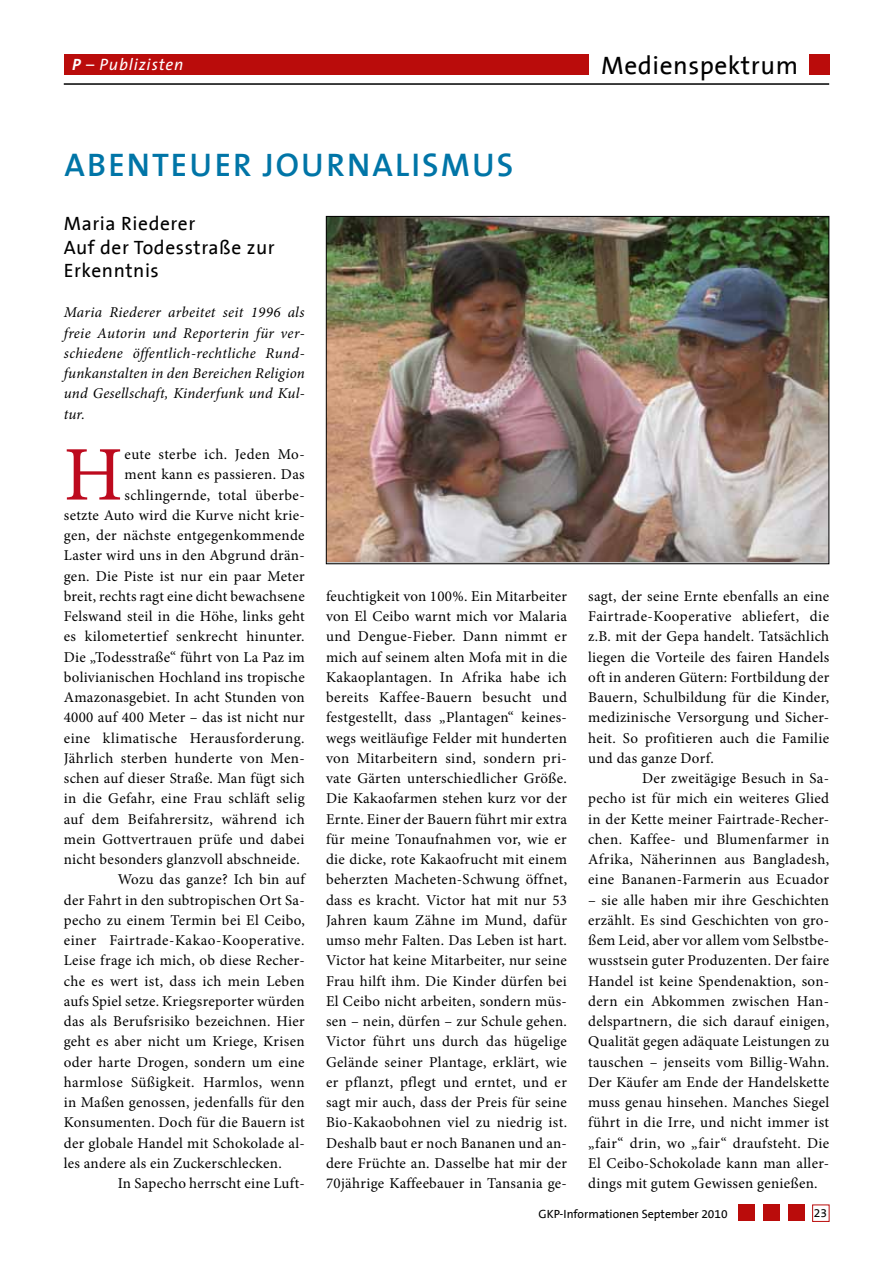
<style>
.page{position:relative;width:893px;height:1263px;background:#fff}
.page>*{position:absolute;margin:0;border:0;box-sizing:border-box;transform-origin:0 0}
.t1{font:77.25px "Minion Pro";color:#bd0a1e}
.t2{font:600 33px "The Sans";color:#0075a7}
.t3{font:25.5px "The Sans B5 Plain";color:#000}
.t4{font:19.5px/23.4px "The Sans B5 Plain";color:#000}
.t5{font:italic 16.5px "The Sans";letter-spacing:.05em;color:#fff}
.t6{font:15px/20.2px "Minion Pro";letter-spacing:.02em;color:#000;text-align:justify}
.t7{font:italic 15px/20.2px "Minion Pro";letter-spacing:.015em;color:#000;text-align:justify}
.t8{font:12px "The Sans B5 Plain";color:#000}
.s1{font-weight:700}
</style>
<div class="page">
<img style="left:328px;top:218px;width:499px;height:343px">
<div style="left:809px;top:54px;width:20px;height:20px;background:#ba0c0b"></div>
<div style="left:64px;top:54px;width:524px;height:20px;background:#ba0c0b"></div>
<hr style="left:64px;top:83px;width:765px;height:2px;background:#000">
<div style="left:738px;top:1204px;width:17px;height:17px;background:#ba0c0b"></div>
<div style="left:788px;top:1204px;width:16px;height:17px;background:#ba0c0b"></div>
<div style="left:763px;top:1204px;width:17px;height:17px;background:#ba0c0b"></div>
<div style="left:812px;top:1204px;width:17px;height:18px;border:1px solid #ba0c0b"></div>
<p class="t5" style="left:72px;top:50px;width:113px"><span class="s1">!</span> – Publizisten</p>
<h3 class="t3" style="left:601px;top:55px;width:198px">!'($'4.5'3/#*6</h3>
<h2 class="t2" style="left:65px;top:151px;width:450px">!"#$%#&amp;#'()*&amp;'$!+,-.&amp;-</h2>
<h3 class="t4" style="left:64px;top:213px;width:217px">!"#$"%&amp;$'('#'#% )*+%('#%,-('../#"0'%1*#%<br>2#3'44/4$.</h3>
<p class="t7" style="left:64px;top:302px;width:243px">Maria Riederer arbeitet seit 1996 als freie Autorin und Reporterin für ver&shy;schiedene öffentlich-rechtliche Rund&shy;funkanstalten in den Bereichen Religion und Gesellschaft, Kinderfunk und Kul&shy;tur.</p>
<h1 class="t1" style="left:64px;top:423px;width:61px">H</h1>
<p class="t6" style="left:125px;top:444px;width:182px">eute sterbe ich. Jeden Mo-</p>
<p class="t6" style="left:125px;top:464px;width:182px">ment kann es passieren. Das</p>
<p class="t6" style="left:125px;top:485px;width:182px">schlingernde, total überbe-</p>
<p class="t6" style="left:64px;top:505px;width:242px">setzte Auto wird die Kurve nicht krie-</p>
<p class="t6" style="left:64px;top:525px;width:242px">gen, der nächste entgegenkommende</p>
<p class="t6" style="left:64px;top:545px;width:242px">Laster wird uns in den Abgrund drän-</p>
<p class="t6" style="left:64px;top:566px;width:242px">gen. Die Piste ist nur ein paar Meter</p>
<p class="t6" style="left:64px;top:586px;width:242px">breit, rechts ragt eine dicht bewachsene</p>
<p class="t6" style="left:64px;top:606px;width:242px">Felswand steil in die Höhe, links geht</p>
<p class="t6" style="left:64px;top:626px;width:242px">es kilometertief senkrecht hinunter.</p>
<p class="t6" style="left:64px;top:647px;width:243px">Die „Todesstraße“ führt von La Paz im</p>
<p class="t6" style="left:64px;top:667px;width:242px">bolivianischen Hochland ins tropische</p>
<p class="t6" style="left:64px;top:687px;width:242px">Amazonasgebiet. In acht Stunden von</p>
<p class="t6" style="left:64px;top:707px;width:242px">4000 auf 400 Meter – das ist nicht nur</p>
<p class="t6" style="left:64px;top:728px;width:242px">eine klimatische Herausforderung.</p>
<p class="t6" style="left:64px;top:748px;width:242px">Jährlich sterben hunderte von Men-</p>
<p class="t6" style="left:64px;top:768px;width:242px">schen auf dieser Straße. Man fügt sich</p>
<p class="t6" style="left:64px;top:788px;width:243px">in die Gefahr, eine Frau schläft selig</p>
<p class="t6" style="left:64px;top:809px;width:242px">auf dem Beifahrersitz, während ich</p>
<p class="t6" style="left:64px;top:829px;width:242px">mein Gottvertrauen prüfe und dabei</p>
<p class="t6" style="left:64px;top:849px;width:238px">nicht besonders glanzvoll abschneide.</p>
<p class="t6" style="left:118px;top:869px;width:188px">Wozu das ganze? Ich bin auf</p>
<p class="t6" style="left:64px;top:890px;width:242px">der Fahrt in den subtropischen Ort Sa-</p>
<p class="t6" style="left:64px;top:910px;width:242px">pecho zu einem Termin bei El Ceibo,</p>
<p class="t6" style="left:64px;top:930px;width:242px">einer Fairtrade-Kakao-Kooperative.</p>
<p class="t6" style="left:64px;top:950px;width:242px">Leise frage ich mich, ob diese Recher-</p>
<p class="t6" style="left:64px;top:971px;width:242px">che es wert ist, dass ich mein Leben</p>
<p class="t6" style="left:64px;top:991px;width:243px">aufs Spiel setze. Kriegsreporter würden</p>
<p class="t6" style="left:64px;top:1011px;width:242px">das als Berufsrisiko bezeichnen. Hier</p>
<p class="t6" style="left:64px;top:1031px;width:242px">geht es aber nicht um Kriege, Krisen</p>
<p class="t6" style="left:64px;top:1052px;width:242px">oder harte Drogen, sondern um eine</p>
<p class="t6" style="left:64px;top:1072px;width:243px">harmlose Süßigkeit. Harmlos, wenn</p>
<p class="t6" style="left:64px;top:1092px;width:242px">in Maßen genossen, jedenfalls für den</p>
<p class="t6" style="left:64px;top:1112px;width:242px">Konsumenten. Doch für die Bauern ist</p>
<p class="t6" style="left:64px;top:1133px;width:242px">der globale Handel mit Schokolade al-</p>
<p class="t6" style="left:64px;top:1153px;width:220px">les andere als ein Zuckerschlecken.</p>
<p class="t6" style="left:118px;top:1173px;width:188px">In Sapecho herrscht eine Luft-</p>
<p class="t6" style="left:326px;top:586px;width:243px">feuchtigkeit von 100%. Ein Mitarbeiter von El Ceibo warnt mich vor Malaria und Dengue-Fieber. Dann nimmt er mich auf seinem alten Mofa mit in die Kakaoplantagen. In Afrika habe ich bereits Kaffee-Bauern besucht und festgestellt, dass „Plantagen“ keines&shy;wegs weitläufige Felder mit hunderten von Mitarbeitern sind, sondern pri&shy;vate Gärten unterschiedlicher Größe.<br>Die Kakaofarmen stehen kurz vor der Ernte. Einer der Bauern führt mir extra für meine Tonaufnahmen vor, wie er die dicke, rote Kakaofrucht mit einem beherzten Macheten-Schwung öffnet, dass es kracht. Victor hat mit nur 53<br>Jahren kaum Zähne im Mund, dafür umso mehr Falten. Das Leben ist hart.<br>Victor hat keine Mitarbeiter, nur seine Frau hilft ihm. Die Kinder dürfen bei El Ceibo nicht arbeiten, sondern müs&shy;sen – nein, dürfen – zur Schule gehen.<br>Victor führt uns durch das hügelige Gelände seiner Plantage, erklärt, wie er pflanzt, pflegt und erntet, und er sagt mir auch, dass der Preis für seine Bio-Kakaobohnen viel zu niedrig ist.<br>Deshalb baut er noch Bananen und an&shy;dere Früchte an. Dasselbe hat mir der 70jährige Kaffeebauer in Tansania ge-</p>
<p class="t6" style="left:588px;top:586px;width:243px">sagt, der seine Ernte ebenfalls an eine Fairtrade-Kooperative abliefert, die z.B. mit der Gepa handelt. Tatsächlich liegen die Vorteile des fairen Handels oft in anderen Gütern: Fortbildung der Bauern, Schulbildung für die Kinder, medizinische Versorgung und Sicher&shy;heit. So profitieren auch die Familie und das ganze Dorf.</p>
<p class="t6" style="left:588px;top:768px;width:243px;text-indent:54px">Der zweitägige Besuch in Sa&shy;pecho ist für mich ein weiteres Glied in der Kette meiner Fairtrade-Recher&shy;chen. Kaffee- und Blumenfarmer in Afrika, Näherinnen aus Bangladesh, eine Bananen-Farmerin aus Ecuador</p>
<p class="t6" style="left:588px;top:890px;width:243px">– sie alle haben mir ihre Geschichten erzählt. Es sind Geschichten von gro&shy;ßem Leid, aber vor allem vom Selbstbe&shy;wusstsein guter Produzenten. Der faire Handel ist keine Spendenaktion, son&shy;dern ein Abkommen zwischen Han&shy;delspartnern, die sich darauf einigen, Qualität gegen adäquate Leistungen zu tauschen – jenseits vom Billig-Wahn.<br>Der Käufer am Ende der Handelskette muss genau hinsehen. Manches Siegel führt in die Irre, und nicht immer ist „fair“ drin, wo „fair“ draufsteht. Die El Ceibo-Schokolade kann man aller&shy;dings mit gutem Gewissen genießen.</p>
<p class="t8" style="left:538px;top:1208px;width:191px">9:;&lt;=4+-#6"/$-4'4%&gt;'5/'6?'#%7@A@</p>
<p class="t8" style="left:814px;top:1208px;width:15px">78</p>
</div>
